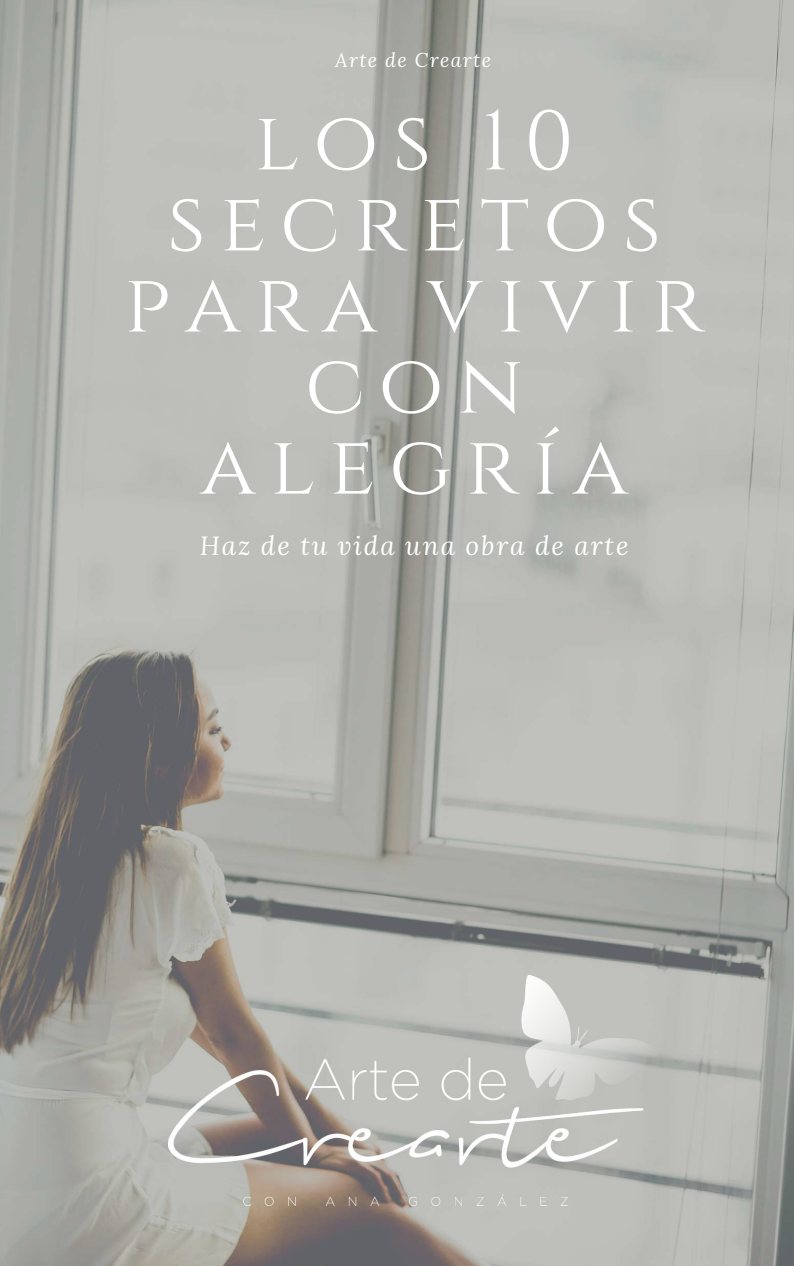
<style>
.page{position:relative;width:794px;height:1266px;background:#fff}
.page>*{position:absolute;margin:0;border:0;box-sizing:border-box;transform-origin:0 0}
.t1{font:83.85px/81.1px "Cinzel";letter-spacing:.17em;color:#fff;text-align:center}
.t2{font:italic 26.25px "Lora";letter-spacing:.07em;color:#fff}
.t3{font:italic 19.65px "Lora";letter-spacing:.07em;color:#fff}
</style>
<div class="page">
<img style="left:0;top:0;width:793px;height:1266px">
<img style="left:168px;top:976px;width:490px;height:229px">
<p class="t3" style="left:335px;top:47px;width:157px">Arte de Crearte</p>
<p class="t1" style="left:124px;top:104px;width:581px">LOS 10<br>SECRETOS<br>PARA VIVIR<br>CON<br>ALEGRÍA</p>
<p class="t2" style="left:199px;top:528px;width:430px">Haz de tu vida una obra de arte</p>
</div>
